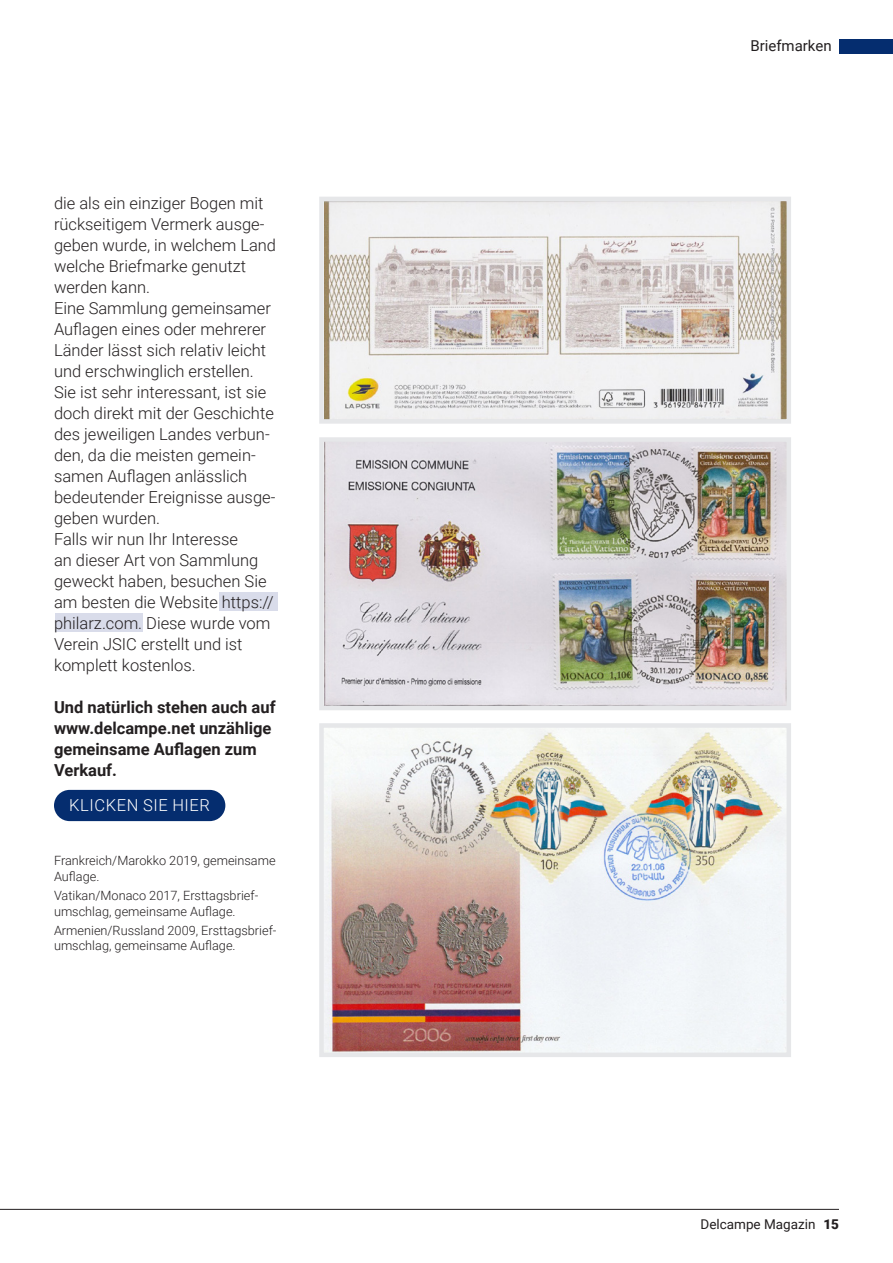
<style>
.page{position:relative;width:893px;height:1263px;background:#fff}
.page>*{position:absolute;margin:0;border:0;box-sizing:border-box;transform-origin:0 0}
.Texte{font:300 16.5px/21px "Roboto";color:#231f20}
.Texte-2{font:700 16.5px/21px "Roboto";color:#231f20}
.Texte-3{font:300 16.5px "Roboto";letter-spacing:.035em;color:#fff}
.t1{font:15px "Roboto";color:#231f20}
.t2{font:13.5px "Roboto";color:#231f20}
.t3{font:300 12.75px/15.3px "Roboto";color:#231f20}
.s1{font-weight:900}
</style>
<div class="page">
<hr style="left:0;top:1209px;width:839px;height:1px;background:#231f20">
<div style="left:839px;top:40px;width:54px;height:14px;background:#052d6f"></div>
<div style="left:55px;top:613px;width:88px;height:19px;background:#d9dcea"></div>
<div style="left:219px;top:592px;width:59px;height:19px;background:#d9dcea"></div>
<img style="left:319px;top:723px;width:472px;height:334px">
<div style="left:54px;top:790px;width:171px;height:31px;background:#052d6f;border-radius:16px"></div>
<svg style="left:319px;top:197px;width:472px;height:227px"></svg>
<img style="left:319px;top:437px;width:472px;height:273px">
<p class="Texte" style="left:54px;top:192px;width:224px">die als ein einziger Bogen mit rückseitigem Vermerk ausge&shy;geben wurde, in welchem Land welche Briefmarke genutzt werden kann.</p>
<p class="Texte" style="left:54px;top:297px;width:223px">Eine Sammlung gemeinsamer<br>Auflagen eines oder mehrerer<br>Länder lässt sich relativ leicht und erschwinglich erstellen.<br>Sie ist sehr interessant, ist sie doch direkt mit der Geschichte des jeweiligen Landes verbun&shy;den, da die meisten gemein&shy;samen Auflagen anlässlich bedeutender Ereignisse ausge&shy;geben wurden.</p>
<p class="Texte" style="left:54px;top:528px;width:221px">Falls wir nun Ihr Interesse<br>an dieser Art von Sammlung geweckt haben, besuchen Sie am besten die Website https:// philarz.com. Diese wurde vom<br>Verein JSIC erstellt und ist komplett kostenlos.</p>
<p class="Texte-2" style="left:54px;top:696px;width:223px">Und natürlich stehen auch auf www.delcampe.net unzählige gemeinsame Auflagen zum<br>Verkauf.</p>
<p class="Texte-3" style="left:69px;top:793px;width:142px">KLICKEN SIE HIER</p>
<p class="t3" style="left:54px;top:853px;width:223px">Frankreich/Marokko 2019, gemeinsame<br>Auflage.</p>
<p class="t3" style="left:54px;top:887px;width:206px">Vatikan/Monaco 2017, Ersttagsbrief&shy;umschlag, gemeinsame Auflage.</p>
<p class="t3" style="left:54px;top:922px;width:224px">Armenien/Russland 2009, Ersttagsbrief&shy;umschlag, gemeinsame Auflage.</p>
<p class="t1" style="left:750px;top:35px;width:83px">Briefmarken</p>
<p class="t2" style="left:700px;top:1215px;width:140px">Delcampe Magazin <span class="s1">15</span></p>
</div>
